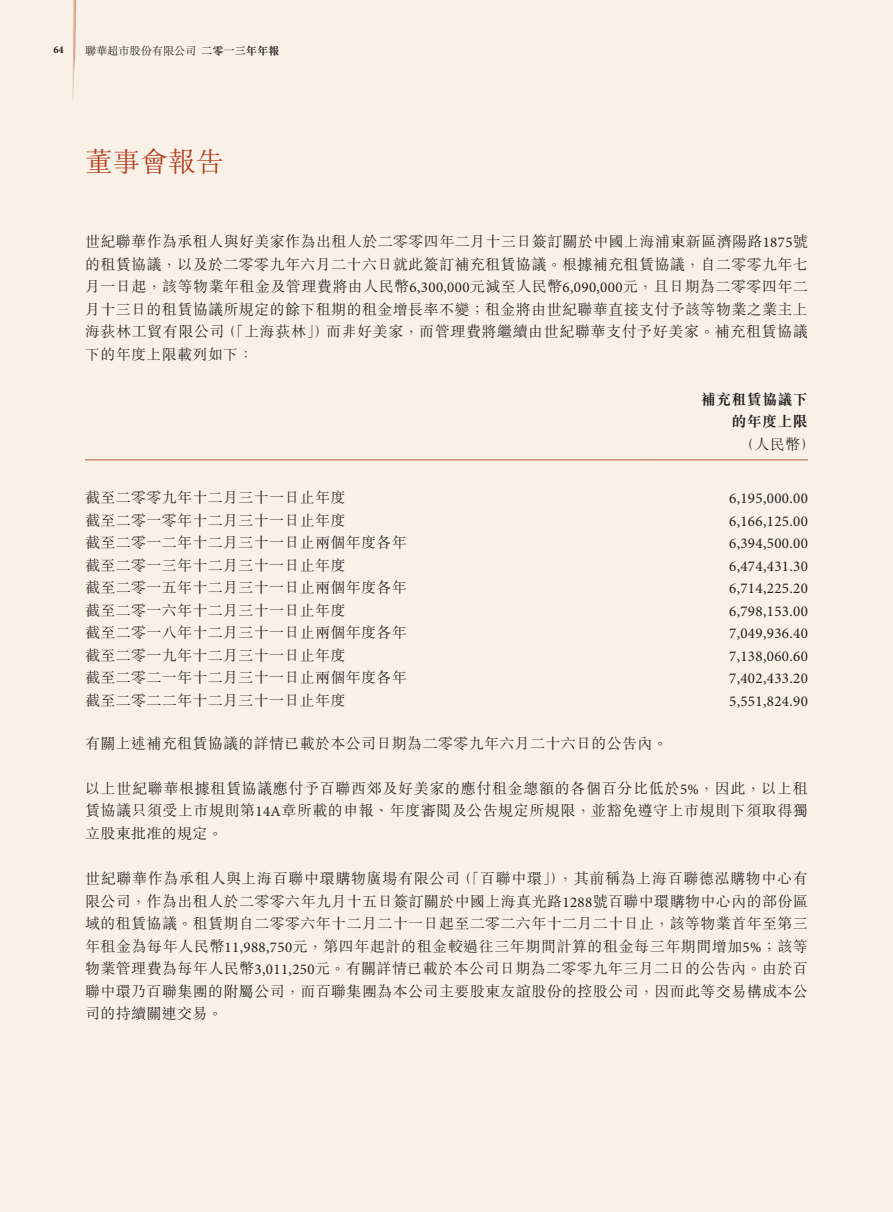
<style>
.page{position:relative;width:893px;height:1212px;background:#f9f0e7}
.page>*{position:absolute;margin:0;border:0;box-sizing:border-box;transform-origin:0 0}
.t1{font:300 27.75px "M Sung HK";color:#af3e1e}
.t2{font:300 15px/22.5px "M Sung HK";letter-spacing:.025em;color:#231f20;text-align:justify}
.t3{font:15px "Minion Pro";letter-spacing:.025em;color:#231f20}
.t4{font:700 15px/22.5px "M Sung HK";letter-spacing:.02em;color:#231f20;text-align:right}
.t5{font:300 11.25px "M Sung HK";letter-spacing:-.01em;color:#231f20}
.t6{font:700 10.5px "Minion Pro";color:#231f20}
.s1{font-weight:700}
.s2{font-family:"Minion Pro";font-weight:400}
</style>
<div class="page">
<img style="left:72px;top:0;width:4px;height:99px">
<hr style="left:85px;top:459px;width:561px;height:1px;background:#b05f34">
<hr style="left:646px;top:459px;width:162px;height:1px;background:#b05f34">
<p class="t6" style="left:53px;top:43px;width:12px">64</p>
<p class="t5" style="left:85px;top:43px;width:196px">聯華超市股份有限公司 <span class="s1">二零一三年年報</span></p>
<h1 class="t1" style="left:85px;top:143px;width:140px">董事會報告</h1>
<p class="t2" style="left:85px;top:230px;width:724px">世紀聯華作為承租人與好美家作為出租人於二零零四年二月十三日簽訂關於中國上海浦東新區濟陽路<span class="s2">1875</span>號的租賃協議，以及於二零零九年六月二十六日就此簽訂補充租賃協議。根據補充租賃協議，自二零零九年七月一日起，該等物業年租金及管理費將由人民幣<span class="s2">6,300,000</span>元減至人民幣<span class="s2">6,090,000</span>元，且日期為二零零四年二月十三日的租賃協議所規定的餘下租期的租金增長率不變；租金將由世紀聯華直接支付予該等物業之業主上海荻林工貿有限公司（「上海荻林」）而非好美家，而管理費將繼續由世紀聯華支付予好美家。補充租賃協議下的年度上限載列如下：</p>
<p class="t4" style="left:701px;top:387px;width:108px">補充租賃協議下的年度上限</p>
<p class="t2" style="left:739px;top:432px;width:78px">（人民幣）</p>
<p class="t2" style="left:85px;top:486px;width:262px">截至二零零九年十二月三十一日止年度</p>
<p class="t3" style="left:729px;top:488px;width:80px">6,195,000.00</p>
<p class="t2" style="left:85px;top:508px;width:262px">截至二零一零年十二月三十一日止年度</p>
<p class="t3" style="left:729px;top:511px;width:80px">6,166,125.00</p>
<p class="t2" style="left:85px;top:531px;width:323px">截至二零一二年十二月三十一日止兩個年度各年</p>
<p class="t3" style="left:729px;top:533px;width:80px">6,394,500.00</p>
<p class="t2" style="left:85px;top:553px;width:262px">截至二零一三年十二月三十一日止年度</p>
<p class="t3" style="left:729px;top:556px;width:80px">6,474,431.30</p>
<p class="t2" style="left:85px;top:576px;width:323px">截至二零一五年十二月三十一日止兩個年度各年</p>
<p class="t3" style="left:729px;top:578px;width:80px">6,714,225.20</p>
<p class="t2" style="left:85px;top:598px;width:262px">截至二零一六年十二月三十一日止年度</p>
<p class="t3" style="left:729px;top:601px;width:80px">6,798,153.00</p>
<p class="t2" style="left:85px;top:621px;width:323px">截至二零一八年十二月三十一日止兩個年度各年</p>
<p class="t3" style="left:729px;top:623px;width:80px">7,049,936.40</p>
<p class="t2" style="left:85px;top:643px;width:262px">截至二零一九年十二月三十一日止年度</p>
<p class="t3" style="left:729px;top:646px;width:80px">7,138,060.60</p>
<p class="t2" style="left:85px;top:666px;width:323px">截至二零二一年十二月三十一日止兩個年度各年</p>
<p class="t3" style="left:729px;top:668px;width:80px">7,402,433.20</p>
<p class="t2" style="left:85px;top:688px;width:262px">截至二零二二年十二月三十一日止年度</p>
<p class="t3" style="left:729px;top:691px;width:80px">5,551,824.90</p>
<p class="t2" style="left:85px;top:731px;width:584px">有關上述補充租賃協議的詳情已載於本公司日期為二零零九年六月二十六日的公告內。</p>
<p class="t2" style="left:85px;top:776px;width:724px">以上世紀聯華根據租賃協議應付予百聯西郊及好美家的應付租金總額的各個百分比低於<span class="s2">5%</span>，因此，以上租賃協議只須受上市規則第<span class="s2">14A</span>章所載的申報、年度審閱及公告規定所規限，並豁免遵守上市規則下須取得獨立股東批准的規定。</p>
<p class="t2" style="left:85px;top:866px;width:724px">世紀聯華作為承租人與上海百聯中環購物廣場有限公司（「百聯中環」），其前稱為上海百聯德泓購物中心有限公司，作為出租人於二零零六年九月十五日簽訂關於中國上海真光路<span class="s2">1288</span>號百聯中環購物中心內的部份區域的租賃協議。租賃期自二零零六年十二月二十一日起至二零二六年十二月二十日止，該等物業首年至第三年租金為每年人民幣<span class="s2">11,988,750</span>元，第四年起計的租金較過往三年期間計算的租金每三年期間增加<span class="s2">5%</span>；該等物業管理費為每年人民幣<span class="s2">3,011,250</span>元。有關詳情已載於本公司日期為二零零九年三月二日的公告內。由於百聯中環乃百聯集團的附屬公司，而百聯集團為本公司主要股東友誼股份的控股公司，因而此等交易構成本公司的持續關連交易。</p>
</div>
